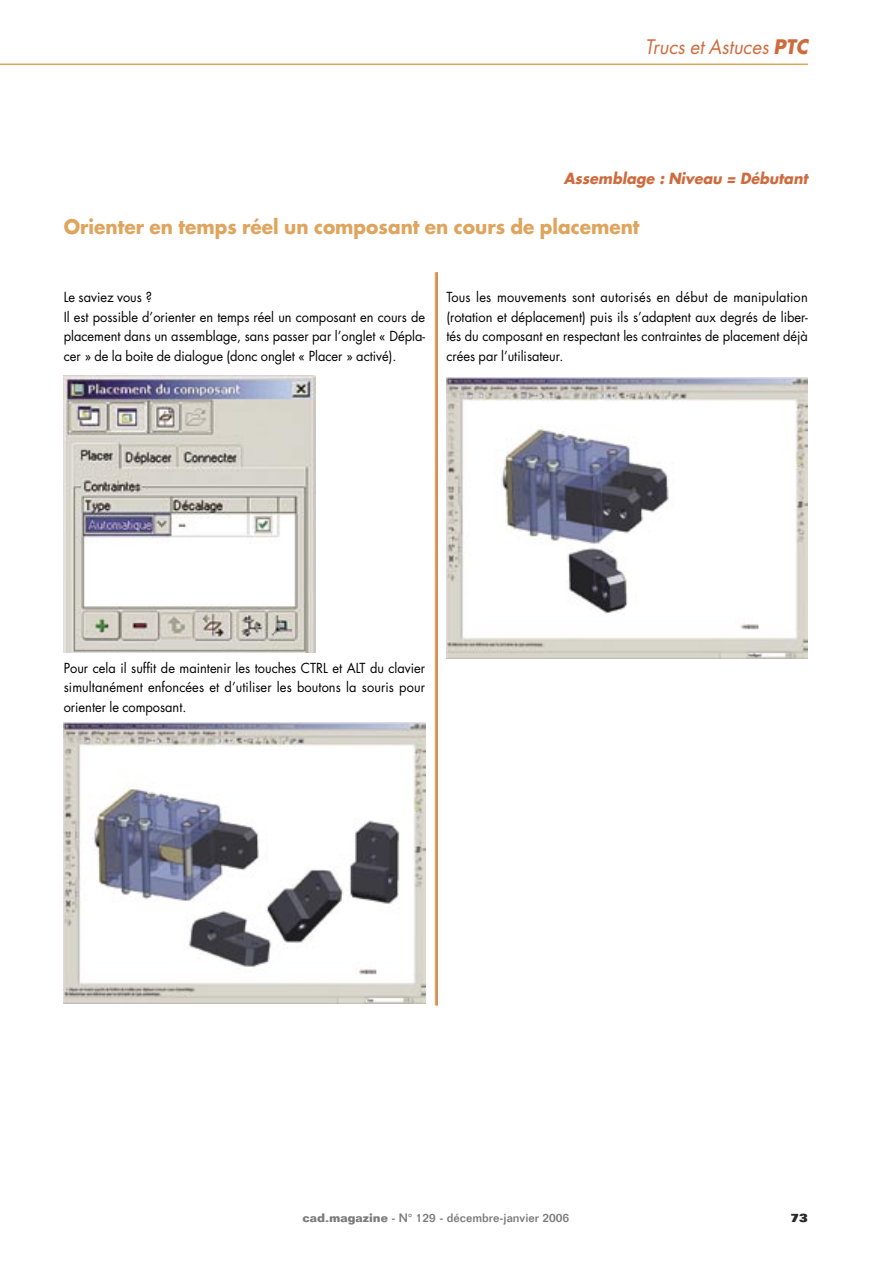
<style>
.page{position:relative;width:893px;height:1263px;background:#fff}
.page>*{position:absolute;margin:0;border:0;box-sizing:border-box;transform-origin:0 0}
.sous_titre{font:700 19.5px "Futura";color:#dfa45d;scale:.95 1}
.t1{font:italic 19.5px "Futura";color:#ce6b3e;scale:.95 1}
.niveaux{font:italic 700 15px "Futura";color:#ce6b3e;scale:.95 1}
.texte{font:13.5px/19.5px "Futura";color:#000;text-align:justify;scale:.95 1}
.t2{font:500 12px "Folio";color:#7c7c7c}
.t3{font:800 12px "Folio";color:#2a2a2a}
.s1{font-weight:700}
</style>
<div class="page">
<hr style="left:0;top:64px;width:808px;height:1px;background:#dfa45d">
<img style="left:64px;top:376px;width:251px;height:276px">
<img style="left:64px;top:722px;width:361px;height:281px">
<img style="left:446px;top:377px;width:362px;height:281px">
<h1 class="t1" style="left:645px;top:35px;width:173px">Trucs et Astuces <span class="s1">PTC</span></h1>
<p class="niveaux" style="left:564px;top:168px;width:258px">Assemblage : Niveau = Débutant</p>
<p class="sous_titre" style="left:64px;top:214px;width:608px">Orienter en temps réel un composant en cours de placement</p>
<p class="texte" style="left:64px;top:287px;width:95px">Le saviez vous ?</p>
<p class="texte" style="left:64px;top:307px;width:382px">Il est possible d’orienter en temps réel un composant en cours de placement dans un assemblage, sans passer par l’onglet « Dépla&shy;cer » de la boite de dialogue (donc onglet « Placer » activé).</p>
<p class="texte" style="left:446px;top:287px;width:382px">Tous les mouvements sont autorisés en début de manipulation (rotation et déplacement) puis ils s’adaptent aux degrés de liber&shy;tés du composant en respectant les contraintes de placement déjà crées par l’utilisateur.</p>
<p class="texte" style="left:64px;top:658px;width:382px">Pour cela il suffit de maintenir les touches CTRL et ALT du clavier simultanément enfoncées et d’utiliser les boutons la souris pour orienter le composant.</p>
<p class="t2" style="left:302px;top:1210px;width:268px"><span class="s1">cad-magazine</span> - N° 129 - décembre-janvier 2006</p>
<p class="t3" style="left:791px;top:1210px;width:19px">73</p>
</div>
